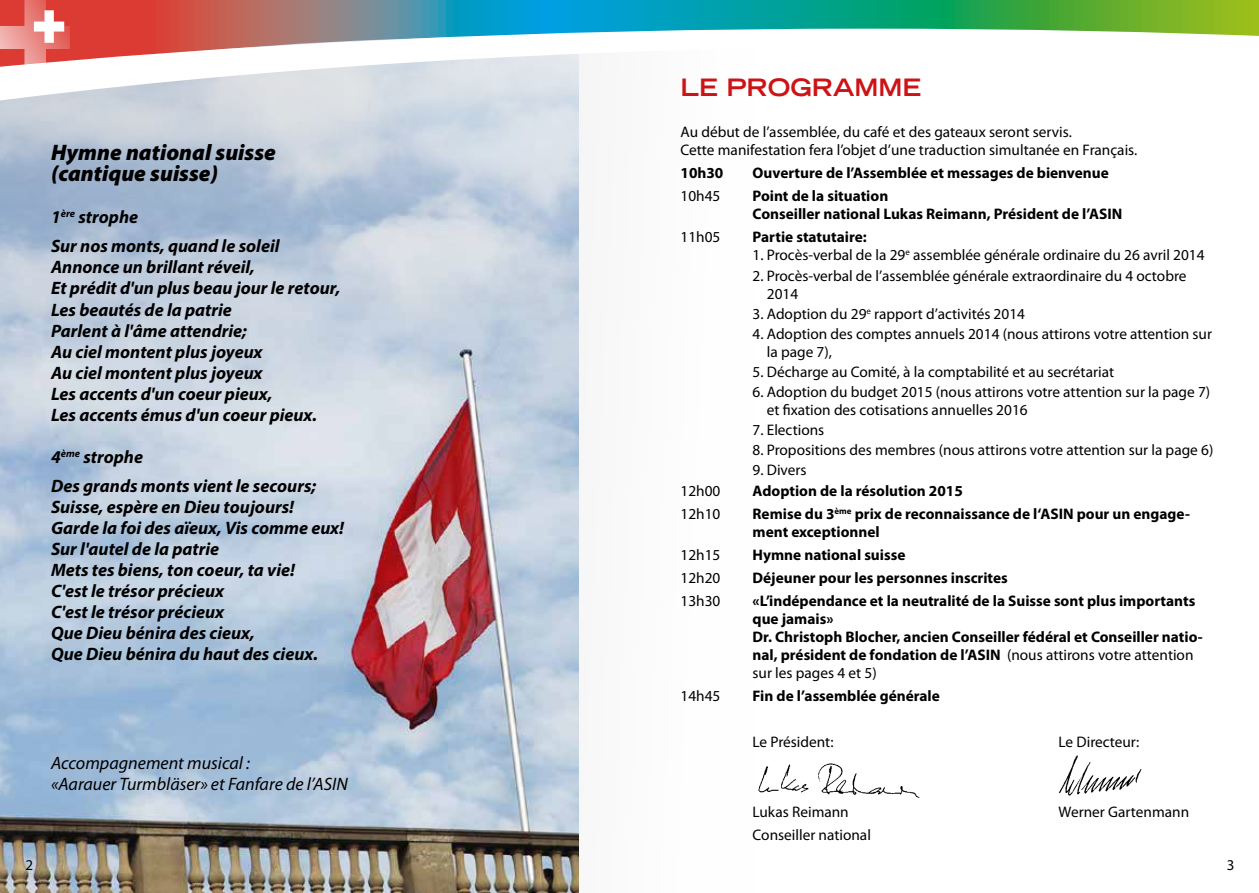
<style>
.page{position:relative;width:1259px;height:893px;background:#fff}
.page>*{position:absolute;margin:0;border:0;box-sizing:border-box;transform-origin:0 0}
.t1{font:700 expanded 24px "Trade Gothic LT";color:#cd1316}
.t2{font:italic 900 22.5px/21px "Myriad Pro";color:#000}
.t3{font:italic 700 18px/21px "Myriad Pro";color:#000}
.t4{font:italic 18px/21px "Myriad Pro";color:#000}
.t5{font:15.3px/18px "Myriad Pro";color:#000}
.t6{font:700 15.3px/18px "Myriad Pro";color:#000}
.t7{font:15px "Myriad Pro";color:#000}
.s1{font-weight:400}
</style>
<div class="page">
<img style="left:0;top:105px;width:578px;height:788px">
<svg style="left:70px;top:0;width:1189px;height:29px;background:#4d9276"></svg>
<svg style="left:0;top:29px;width:1259px;height:76px"></svg>
<svg style="left:0;top:0;width:70px;height:75px"></svg>
<img style="left:1058px;top:755px;width:84px;height:41px">
<img style="left:758px;top:763px;width:162px;height:35px">
<h2 class="t2" style="left:51px;top:141px;width:226px">Hymne national suisse (cantique suisse)</h2>
<p class="t3" style="left:51px;top:202px;width:230px;line-height:29.5px">1<sup>ère</sup> strophe<br>Sur nos monts, quand le soleil</p>
<p class="t3" style="left:51px;top:256px;width:291px">Annonce un brillant réveil,<br>Et prédit d'un plus beau jour le retour,<br>Les beautés de la patrie<br>Parlent à l'âme attendrie;<br>Au ciel montent plus joyeux<br>Au ciel montent plus joyeux<br>Les accents d'un coeur pieux,<br>Les accents émus d'un coeur pieux.</p>
<p class="t3" style="left:51px;top:441px;width:267px;line-height:29.5px">4<sup>ème</sup> strophe<br>Des grands monts vient le secours;</p>
<p class="t3" style="left:51px;top:496px;width:294px">Suisse, espère en Dieu toujours!<br>Garde la foi des aïeux, Vis comme eux!<br>Sur l'autel de la patrie<br>Mets tes biens, ton coeur, ta vie!<br>C'est le trésor précieux<br>C'est le trésor précieux<br>Que Dieu bénira des cieux,<br>Que Dieu bénira du haut des cieux.</p>
<p class="t4" style="left:51px;top:752px;width:298px">Accompagnement musical :<br>«Aarauer Turmbläser» et Fanfare de l’ASIN</p>
<h1 class="t1" style="left:680px;top:72px;width:242px">LE PROGRAMME</h1>
<p class="t5" style="left:680px;top:123px;width:458px">Au début de l’assemblée, du café et des gateaux seront servis.<br>Cette manifestation fera l’objet d’une traduction simultanée en Français.</p>
<p class="t6" style="left:680px;top:164px;width:44px">10h30</p>
<p class="t6" style="left:752px;top:164px;width:358px">Ouverture de l’Assemblée et messages de bienvenue</p>
<p class="t5" style="left:680px;top:187px;width:41px">10h45</p>
<p class="t6" style="left:752px;top:187px;width:371px">Point de la situation<br>Conseiller national Lukas Reimann, Président de l’ASIN</p>
<p class="t5" style="left:680px;top:228px;width:41px">11h05</p>
<p class="t6" style="left:752px;top:228px;width:116px">Partie statutaire:</p>
<p class="t5" style="left:752px;top:246px;width:453px">1. Procès-verbal de la 29<sup>e</sup> assemblée générale ordinaire du 26 avril 2014</p>
<p class="t5" style="left:767px;top:266px;width:421px;text-indent:-14px">2. Procès-verbal de l’assemblée générale extraordinaire du 4 octobre<br>2014</p>
<p class="t5" style="left:752px;top:304px;width:274px">3. Adoption du 29<sup>e</sup> rapport d’activités 2014</p>
<p class="t5" style="left:767px;top:324px;width:447px;text-indent:-14px">4. Adoption des comptes annuels 2014 (nous attirons votre attention sur la page 7),</p>
<p class="t5" style="left:752px;top:363px;width:363px">5. Décharge au Comité, à la comptabilité et au secrétariat</p>
<p class="t5" style="left:767px;top:383px;width:445px;text-indent:-14px">6. Adoption du budget 2015 (nous attirons votre attention sur la page 7) et fixation des cotisations annuelles 2016</p>
<p class="t5" style="left:752px;top:421px;width:73px">7. Elections</p>
<p class="t5" style="left:752px;top:441px;width:462px">8. Propositions des membres (nous attirons votre attention sur la page 6)</p>
<p class="t5" style="left:752px;top:461px;width:55px">9. Divers</p>
<p class="t5" style="left:680px;top:481px;width:41px">12h00</p>
<p class="t6" style="left:752px;top:481px;width:212px">Adoption de la résolution 2015</p>
<p class="t5" style="left:680px;top:504px;width:41px">12h10</p>
<p class="t6" style="left:752px;top:504px;width:439px">Remise du 3<sup>ème</sup> prix de reconnaissance de l‘ASIN pour un engage&shy;ment exceptionnel</p>
<p class="t5" style="left:680px;top:545px;width:41px">12h15</p>
<p class="t6" style="left:752px;top:545px;width:154px">Hymne national suisse</p>
<p class="t5" style="left:680px;top:569px;width:41px">12h20</p>
<p class="t6" style="left:752px;top:568px;width:257px">Déjeuner pour les personnes inscrites</p>
<p class="t5" style="left:680px;top:592px;width:41px">13h30</p>
<p class="t6" style="left:752px;top:591px;width:451px">«L’indépendance et la neutralité de la Suisse sont plus importants que jamais»<br>Dr. Christoph Blocher, ancien Conseiller fédéral et Conseiller natio&shy;nal, président de fondation de l’ASIN <span class="s1">(nous attirons votre attention sur les pages 4 et 5)</span></p>
<p class="t5" style="left:680px;top:687px;width:41px">14h45</p>
<p class="t6" style="left:752px;top:686px;width:189px">Fin de l’assemblée générale</p>
<p class="t5" style="left:752px;top:733px;width:82px">Le Président:</p>
<p class="t5" style="left:1058px;top:733px;width:82px">Le Directeur:</p>
<p class="t5" style="left:752px;top:802px;width:98px">Lukas Reimann</p>
<p class="t5" style="left:1058px;top:802px;width:132px">Werner Gartenmann</p>
<p class="t5" style="left:752px;top:825px;width:120px">Conseiller national</p>
<p class="t7" style="left:26px;top:856px;width:9px">2</p>
<p class="t7" style="left:1226px;top:856px;width:9px">3</p>
</div>
